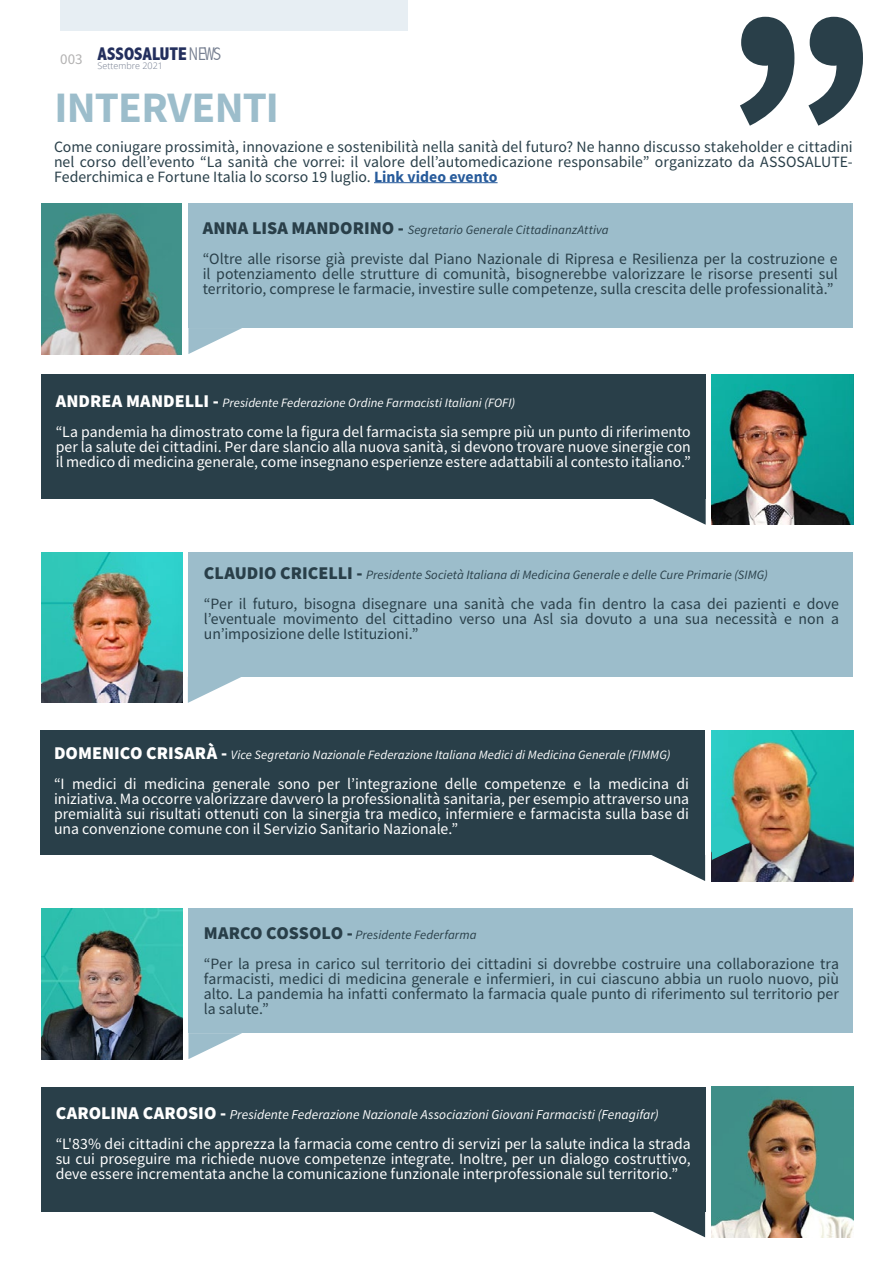
<style>
.page{position:relative;width:893px;height:1263px;background:#fff}
.page>*{position:absolute;margin:0;border:0;box-sizing:border-box;transform-origin:0 0}
.t1{font:700 43.5px "Source Sans Pro";letter-spacing:-.015em;color:#9cbdcb}
.t2{font:800 condensed 18.45px "Abadi";color:#232f5d}
.t3{font:15.75px/15px "Source Sans Pro";color:#293f49;text-align:justify}
.t4{font:15.75px/15px "Source Sans Pro";color:#fff;text-align:justify}
.t5{font:italic 13.5px "Source Sans Pro";letter-spacing:.005em;color:#fff}
.t6{font:italic 12.75px "Source Sans Pro";letter-spacing:.005em;color:#293f49}
.t7{font:italic 12.75px "Source Sans Pro";letter-spacing:.005em;color:#fff}
.t8{font:300 9px "Open Sans";color:#747d8f}
.s1{font-weight:300;color:#747d8f}
.s2{font-weight:700;color:#275b9b}
.s3{font-weight:900;font-style:normal;font-size:18px}
</style>
<div class="page">
<hr style="left:374px;top:182px;width:124px;height:1px;background:#275b9b">
<svg style="left:740px;top:17px;width:54px;height:109px"></svg>
<svg style="left:808px;top:17px;width:55px;height:109px"></svg>
<div style="left:188px;top:204px;width:665px;height:124px;background:#9cbdcb"></div>
<div style="left:188px;top:552px;width:665px;height:125px;background:#9cbdcb"></div>
<div style="left:188px;top:909px;width:665px;height:124px;background:#9cbdcb"></div>
<div style="left:41px;top:374px;width:665px;height:125px;background:#293f49"></div>
<div style="left:41px;top:1087px;width:665px;height:124px;background:#293f49"></div>
<div style="left:40px;top:730px;width:665px;height:125px;background:#293f49"></div>
<svg style="left:188px;top:328px;width:54px;height:26px"></svg>
<svg style="left:188px;top:677px;width:53px;height:26px"></svg>
<svg style="left:188px;top:1033px;width:54px;height:26px"></svg>
<svg style="left:653px;top:499px;width:53px;height:26px"></svg>
<img style="left:41px;top:909px;width:142px;height:150px">
<img style="left:712px;top:730px;width:141px;height:151px">
<img style="left:712px;top:1087px;width:141px;height:150px">
<img style="left:712px;top:374px;width:141px;height:151px">
<img style="left:41px;top:552px;width:142px;height:151px">
<div style="left:60px;top:0;width:347px;height:30px;background:#e7eef3"></div>
<svg style="left:651px;top:855px;width:54px;height:26px"></svg>
<svg style="left:651px;top:1211px;width:54px;height:26px"></svg>
<img style="left:42px;top:204px;width:140px;height:150px">
<svg style="left:712px;top:825px;width:38px;height:35px"></svg>
<p class="t2" style="left:60px;top:43px;width:163px"><sub>003</sub> ASSOSALUTE <span class="s1">NEWS</span></p>
<p class="t8" style="left:98px;top:59px;width:67px">Settembre 2021</p>
<h1 class="t1" style="left:55px;top:78px;width:226px">INTERVENTI</h1>
<p class="t3" style="left:54px;top:139px;width:800px">Come coniugare prossimità, innovazione e sostenibilità nella sanità del futuro? Ne hanno discusso stakeholder e cittadini nel corso dell’evento “La sanità che vorrei: il valore dell’automedicazione responsabile” organizzato da ASSOSALUTE-Federchimica e Fortune Italia lo scorso 19 luglio. <span class="s2">Link video evento</span></p>
<p class="t6" style="left:203px;top:222px;width:407px"><span class="s3">ANNA LISA MANDORINO -</span> Segretario Generale CittadinanzAttiva</p>
<p class="t3" style="left:203px;top:251px;width:637px">“Oltre alle risorse già previste dal Piano Nazionale di Ripresa e Resilienza per la costruzione e il potenziamento delle strutture di comunità, bisognerebbe valorizzare le risorse presenti sul territorio, comprese le farmacie, investire sulle competenze, sulla crescita delle professionalità.”</p>
<p class="t7" style="left:56px;top:394px;width:461px"><span class="s3">ANDREA MANDELLI -</span> Presidente Federazione Ordine Farmacisti Italiani (FOFI)</p>
<p class="t4" style="left:56px;top:424px;width:637px">“La pandemia ha dimostrato come la figura del farmacista sia sempre più un punto di riferimento per la salute dei cittadini. Per dare slancio alla nuova sanità, si devono trovare nuove sinergie con il medico di medicina generale, come insegnano esperienze estere adattabili al contesto italiano.”</p>
<p class="t6" style="left:204px;top:567px;width:566px"><span class="s3">CLAUDIO CRICELLI -</span> Presidente Società Italiana di Medicina Generale e delle Cure Primarie (SIMG)</p>
<p class="t3" style="left:204px;top:596px;width:637px">“Per il futuro, bisogna disegnare una sanità che vada fin dentro la casa dei pazienti e dove l’eventuale movimento del cittadino verso una Asl sia dovuto a una sua necessità e non a un’imposizione delle Istituzioni.”</p>
<p class="t7" style="left:54px;top:747px;width:618px"><span class="s3">DOMENICO CRISARÀ -</span> Vice Segretario Nazionale Federazione Italiana Medici di Medicina Generale (FIMMG)</p>
<p class="t4" style="left:54px;top:776px;width:637px">“I medici di medicina generale sono per l’integrazione delle competenze e la medicina di iniziativa. Ma occorre valorizzare davvero la professionalità sanitaria, per esempio attraverso una premialità sui risultati ottenuti con la sinergia tra medico, infermiere e farmacista sulla base di una convenzione comune con il Servizio Sanitario Nazionale.”</p>
<p class="t6" style="left:204px;top:927px;width:274px"><span class="s3">MARCO COSSOLO -</span> Presidente Federfarma</p>
<p class="t3" style="left:204px;top:956px;width:637px">“Per la presa in carico sul territorio dei cittadini si dovrebbe costruire una collaborazione tra farmacisti, medici di medicina generale e infermieri, in cui ciascuno abbia un ruolo nuovo, più alto. La pandemia ha infatti confermato la farmacia quale punto di riferimento sul territorio per la salute.”</p>
<p class="t5" style="left:56px;top:1106px;width:605px"><span class="s3">CAROLINA CAROSIO -</span> Presidente Federazione Nazionale Associazioni Giovani Farmacisti (Fenagifar)</p>
<p class="t4" style="left:56px;top:1136px;width:637px">“L'83% dei cittadini che apprezza la farmacia come centro di servizi per la salute indica la strada su cui proseguire ma richiede nuove competenze integrate. Inoltre, per un dialogo costruttivo, deve essere incrementata anche la comunicazione funzionale interprofessionale sul territorio.”</p>
</div>
